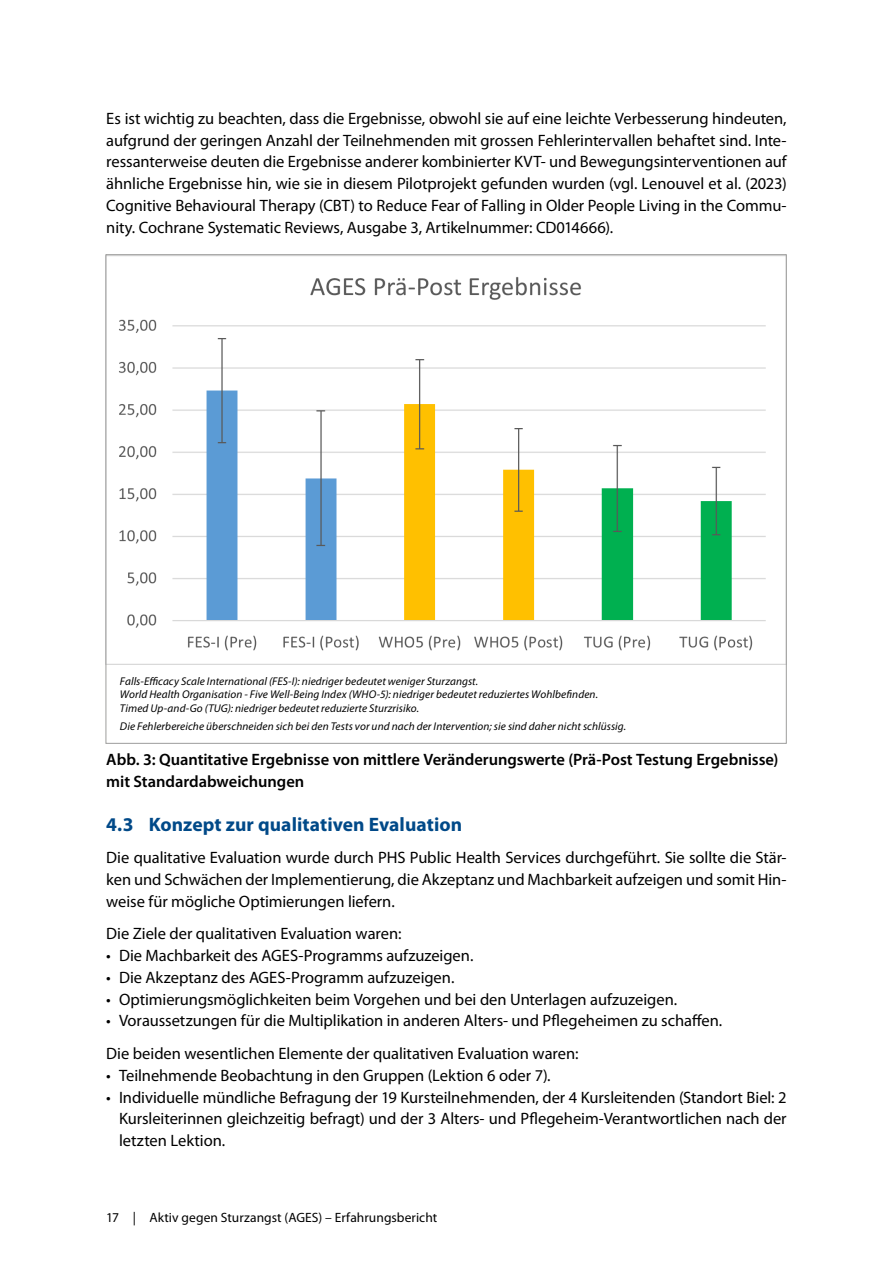
<style>
.page{position:relative;width:893px;height:1263px;background:#fff}
.page>*{position:absolute;margin:0;border:0;box-sizing:border-box;transform-origin:0 0}
.t1{font:700 19.5px "Myriad Pro";letter-spacing:.005em;color:#004988}
.t2{font:16.5px/21.8px "Myriad Pro";letter-spacing:-.005em;color:#000;text-align:justify}
.t3{font:600 16.5px/21.8px "Myriad Pro";color:#000}
.t4{font:13.5px "Myriad Pro";letter-spacing:.005em;color:#000}
.t5{font:italic 11.25px/13.5px "Myriad Pro";letter-spacing:.01em;color:#000}
</style>
<div class="page">
<img style="left:119px;top:277px;width:647px;height:374px">
<p class="t2" style="left:106px;top:107px;width:682px">Es ist wichtig zu beachten, dass die Ergebnisse, obwohl sie auf eine leichte Verbesserung hindeuten, aufgrund der geringen Anzahl der Teilnehmenden mit grossen Fehlerintervallen behaftet sind. Inte&shy;ressanterweise deuten die Ergebnisse anderer kombinierter KVT- und Bewegungsinterventionen auf ähnliche Ergebnisse hin, wie sie in diesem Pilotprojekt gefunden wurden (vgl. Lenouvel et al. (2023)<br>Cognitive Behavioural Therapy (CBT) to Reduce Fear of Falling in Older People Living in the Commu&shy;nity. Cochrane Systematic Reviews, Ausgabe 3, Artikelnummer: CD014666).</p>
<p class="t5" style="left:120px;top:674px;width:480px">Falls-Efficacy Scale International (FES-I): niedriger bedeutet weniger Sturzangst.<br>World Health Organisation - Five Well-Being Index (WHO-5): niedriger bedeutet reduziertes Wohlbefinden.<br>Timed Up-and-Go (TUG): niedriger bedeutet reduzierte Sturzrisiko.</p>
<p class="t5" style="left:120px;top:719px;width:508px">Die Fehlerbereiche überschneiden sich bei den Tests vor und nach der Intervention; sie sind daher nicht schlüssig.</p>
<p class="t3" style="left:106px;top:749px;width:674px">Abb. 3: Quantitative Ergebnisse von mittlere Veränderungswerte (Prä-Post Testung Ergebnisse) mit Standardabweichungen</p>
<p class="t1" style="left:106px;top:811px;width:357px">4.3 Konzept zur qualitativen Evaluation</p>
<p class="t2" style="left:106px;top:847px;width:682px">Die qualitative Evaluation wurde durch PHS Public Health Services durchgeführt. Sie sollte die Stär&shy;ken und Schwächen der Implementierung, die Akzeptanz und Machbarkeit aufzeigen und somit Hin&shy;weise für mögliche Optimierungen liefern.</p>
<p class="t2" style="left:106px;top:923px;width:297px">Die Ziele der qualitativen Evaluation waren:</p>
<p class="t2" style="left:106px;top:944px;width:369px">• Die Machbarkeit des AGES-Programms aufzuzeigen.</p>
<p class="t2" style="left:106px;top:966px;width:350px">• Die Akzeptanz des AGES-Programm aufzuzeigen.</p>
<p class="t2" style="left:106px;top:988px;width:572px">• Optimierungsmöglichkeiten beim Vorgehen und bei den Unterlagen aufzuzeigen.</p>
<p class="t2" style="left:106px;top:1004px;width:618px;line-height:32.5px">• Voraussetzungen für die Multiplikation in anderen Alters- und Pflegeheimen zu schaffen.<br>Die beiden wesentlichen Elemente der qualitativen Evaluation waren:</p>
<p class="t2" style="left:106px;top:1064px;width:446px">• Teilnehmende Beobachtung in den Gruppen (Lektion 6 oder 7).</p>
<p class="t2" style="left:119px;top:1086px;width:669px;text-indent:-13px">• Individuelle mündliche Befragung der 19 Kursteilnehmenden, der 4 Kursleitenden (Standort Biel: 2<br>Kursleiterinnen gleichzeitig befragt) und der 3 Alters- und Pflegeheim-Verantwortlichen nach der letzten Lektion.</p>
<p class="t4" style="left:106px;top:1209px;width:332px">17 | Aktiv gegen Sturzangst (AGES) – Erfahrungsbericht</p>
</div>
